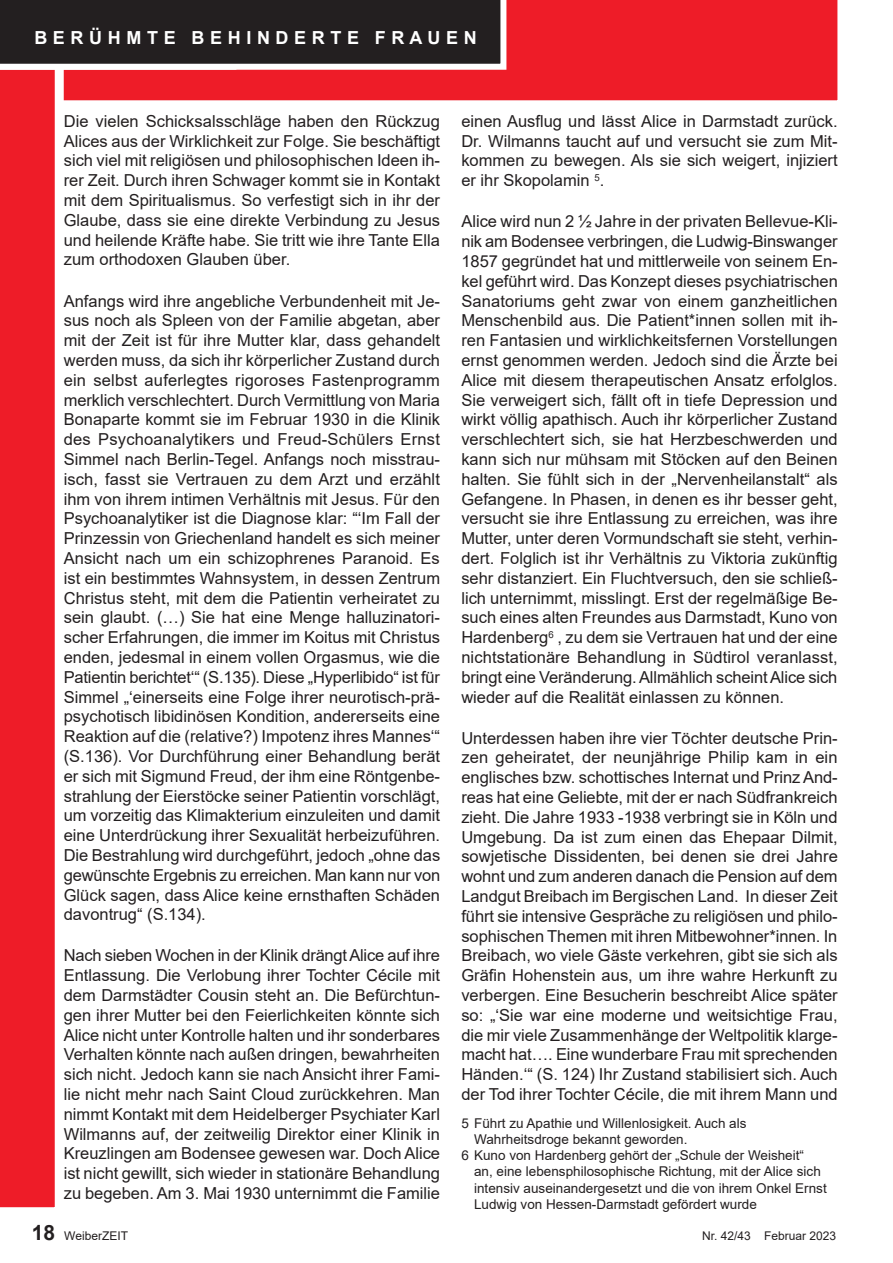
<style>
.page{position:relative;width:893px;height:1263px;background:#fff}
.page>*{position:absolute;margin:0;border:0;box-sizing:border-box;transform-origin:0 0}
.t1{font:700 18px "Arial";color:#fff}
.t2{font:16.5px/19.8px "Arial";color:#231f20;text-align:justify}
.t3{font:13.5px/16.2px "Arial";color:#231f20}
.t4{font:12px "Arial";color:#231f20}
.s1{font-weight:700;font-size:21px}
</style>
<div class="page">
<div style="left:64px;top:0;width:774px;height:101px;background:#ee1c28"></div>
<svg style="left:0;top:70px;width:64px;height:1138px;background:#f03a44"></svg>
<svg style="left:0;top:0;width:506px;height:70px;background:#383435"></svg>
<p class="t1" style="left:34px;top:25px;width:444px">B E R Ü H M T E B E H I N D E R T E F R A U E N</p>
<p class="t2" style="left:64px;top:111px;width:378px">Die vielen Schicksalsschläge haben den Rückzug Alices aus der Wirklichkeit zur Folge. Sie beschäftigt sich viel mit religiösen und philosophischen Ideen ih&shy;rer Zeit. Durch ihren Schwager kommt sie in Kontakt mit dem Spiritualismus. So verfestigt sich in ihr der Glaube, dass sie eine direkte Verbindung zu Jesus und heilende Kräfte habe. Sie tritt wie ihre Tante Ella zum orthodoxen Glauben über.</p>
<p class="t2" style="left:64px;top:291px;width:378px">Anfangs wird ihre angebliche Verbundenheit mit Je&shy;sus noch als Spleen von der Familie abgetan, aber mit der Zeit ist für ihre Mutter klar, dass gehandelt werden muss, da sich ihr körperlicher Zustand durch ein selbst auferlegtes rigoroses Fastenprogramm merklich verschlechtert. Durch Vermittlung von Maria Bonaparte kommt sie im Februar 1930 in die Klinik des Psychoanalytikers und Freud-Schülers Ernst Simmel nach Berlin-Tegel. Anfangs noch misstrau&shy;isch, fasst sie Vertrauen zu dem Arzt und erzählt ihm von ihrem intimen Verhältnis mit Jesus. Für den Psychoanalytiker ist die Diagnose klar: “‘Im Fall der Prinzessin von Griechenland handelt es sich meiner Ansicht nach um ein schizophrenes Paranoid. Es ist ein bestimmtes Wahnsystem, in dessen Zentrum Christus steht, mit dem die Patientin verheiratet zu sein glaubt. (…) Sie hat eine Menge halluzinatori&shy;scher Erfahrungen, die immer im Koitus mit Christus enden, jedesmal in einem vollen Orgasmus, wie die Patientin berichtet‘“ (S.135). Diese „Hyperlibido“ ist für Simmel „‘einerseits eine Folge ihrer neurotisch-prä&shy;psychotisch libidinösen Kondition, andererseits eine Reaktion auf die (relative?) Impotenz ihres Mannes‘“ (S.136). Vor Durchführung einer Behandlung berät er sich mit Sigmund Freud, der ihm eine Röntgenbe&shy;strahlung der Eierstöcke seiner Patientin vorschlägt, um vorzeitig das Klimakterium einzuleiten und damit eine Unterdrückung ihrer Sexualität herbeizuführen.<br>Die Bestrahlung wird durchgeführt, jedoch „ohne das gewünschte Ergebnis zu erreichen. Man kann nur von Glück sagen, dass Alice keine ernsthaften Schäden davontrug“ (S.134).</p>
<p class="t2" style="left:64px;top:946px;width:378px">Nach sieben Wochen in der Klinik drängt Alice auf ihre Entlassung. Die Verlobung ihrer Tochter Cécile mit dem Darmstädter Cousin steht an. Die Befürchtun&shy;gen ihrer Mutter bei den Feierlichkeiten könnte sich Alice nicht unter Kontrolle halten und ihr sonderbares Verhalten könnte nach außen dringen, bewahrheiten sich nicht. Jedoch kann sie nach Ansicht ihrer Fami&shy;lie nicht mehr nach Saint Cloud zurückkehren. Man nimmt Kontakt mit dem Heidelberger Psychiater Karl Wilmanns auf, der zeitweilig Direktor einer Klinik in Kreuzlingen am Bodensee gewesen war. Doch Alice ist nicht gewillt, sich wieder in stationäre Behandlung zu begeben. Am 3. Mai 1930 unternimmt die Familie</p>
<p class="t2" style="left:461px;top:111px;width:378px">einen Ausflug und lässt Alice in Darmstadt zurück.<br>Dr. Wilmanns taucht auf und versucht sie zum Mit&shy;kommen zu bewegen. Als sie sich weigert, injiziert er ihr Skopolamin <sup>5</sup>.</p>
<p class="t2" style="left:461px;top:211px;width:378px">Alice wird nun 2 ½ Jahre in der privaten Bellevue-Kli&shy;nik am Bodensee verbringen, die Ludwig-Binswanger 1857 gegründet hat und mittlerweile von seinem En&shy;kel geführt wird. Das Konzept dieses psychiatrischen Sanatoriums geht zwar von einem ganzheitlichen Menschenbild aus. Die Patient*innen sollen mit ih&shy;ren Fantasien und wirklichkeitsfernen Vorstellungen ernst genommen werden. Jedoch sind die Ärzte bei Alice mit diesem therapeutischen Ansatz erfolglos.<br>Sie verweigert sich, fällt oft in tiefe Depression und wirkt völlig apathisch. Auch ihr körperlicher Zustand verschlechtert sich, sie hat Herzbeschwerden und kann sich nur mühsam mit Stöcken auf den Beinen halten. Sie fühlt sich in der „Nervenheilanstalt“ als Gefangene. In Phasen, in denen es ihr besser geht, versucht sie ihre Entlassung zu erreichen, was ihre Mutter, unter deren Vormundschaft sie steht, verhin&shy;dert. Folglich ist ihr Verhältnis zu Viktoria zukünftig sehr distanziert. Ein Fluchtversuch, den sie schließ&shy;lich unternimmt, misslingt. Erst der regelmäßige Be&shy;such eines alten Freundes aus Darmstadt, Kuno von Hardenberg<sup>6</sup> , zu dem sie Vertrauen hat und der eine nichtstationäre Behandlung in Südtirol veranlasst, bringt eine Veränderung. Allmählich scheint Alice sich wieder auf die Realität einlassen zu können.</p>
<p class="t2" style="left:461px;top:728px;width:378px">Unterdessen haben ihre vier Töchter deutsche Prin&shy;zen geheiratet, der neunjährige Philip kam in ein englisches bzw. schottisches Internat und Prinz And&shy;reas hat eine Geliebte, mit der er nach Südfrankreich zieht. Die Jahre 1933 -1938 verbringt sie in Köln und Umgebung. Da ist zum einen das Ehepaar Dilmit, sowjetische Dissidenten, bei denen sie drei Jahre wohnt und zum anderen danach die Pension auf dem Landgut Breibach im Bergischen Land. In dieser Zeit führt sie intensive Gespräche zu religiösen und philo&shy;sophischen Themen mit ihren Mitbewohner*innen. In Breibach, wo viele Gäste verkehren, gibt sie sich als Gräfin Hohenstein aus, um ihre wahre Herkunft zu verbergen. Eine Besucherin beschreibt Alice später so: „‘Sie war eine moderne und weitsichtige Frau, die mir viele Zusammenhänge der Weltpolitik klarge&shy;macht hat…. Eine wunderbare Frau mit sprechenden Händen.‘“ (S. 124) Ihr Zustand stabilisiert sich. Auch der Tod ihrer Tochter Cécile, die mit ihrem Mann und</p>
<p class="t3" style="left:474px;top:1115px;width:274px;text-indent:-13px">5 Führt zu Apathie und Willenlosigkeit. Auch als<br>Wahrheitsdroge bekannt geworden.</p>
<p class="t3" style="left:474px;top:1147px;width:354px;text-indent:-13px">6 Kuno von Hardenberg gehört der „Schule der Weisheit“<br>an, eine lebensphilosophische Richtung, mit der Alice sich intensiv auseinandergesetzt und die von ihrem Onkel Ernst Ludwig von Hessen-Darmstadt gefördert wurde</p>
<p class="t4" style="left:32px;top:1227px;width:98px"><span class="s1">18</span> WeiberZEIT</p>
<p class="t4" style="left:702px;top:1227px;width:136px">Nr. 42/43 Februar 2023</p>
</div>
